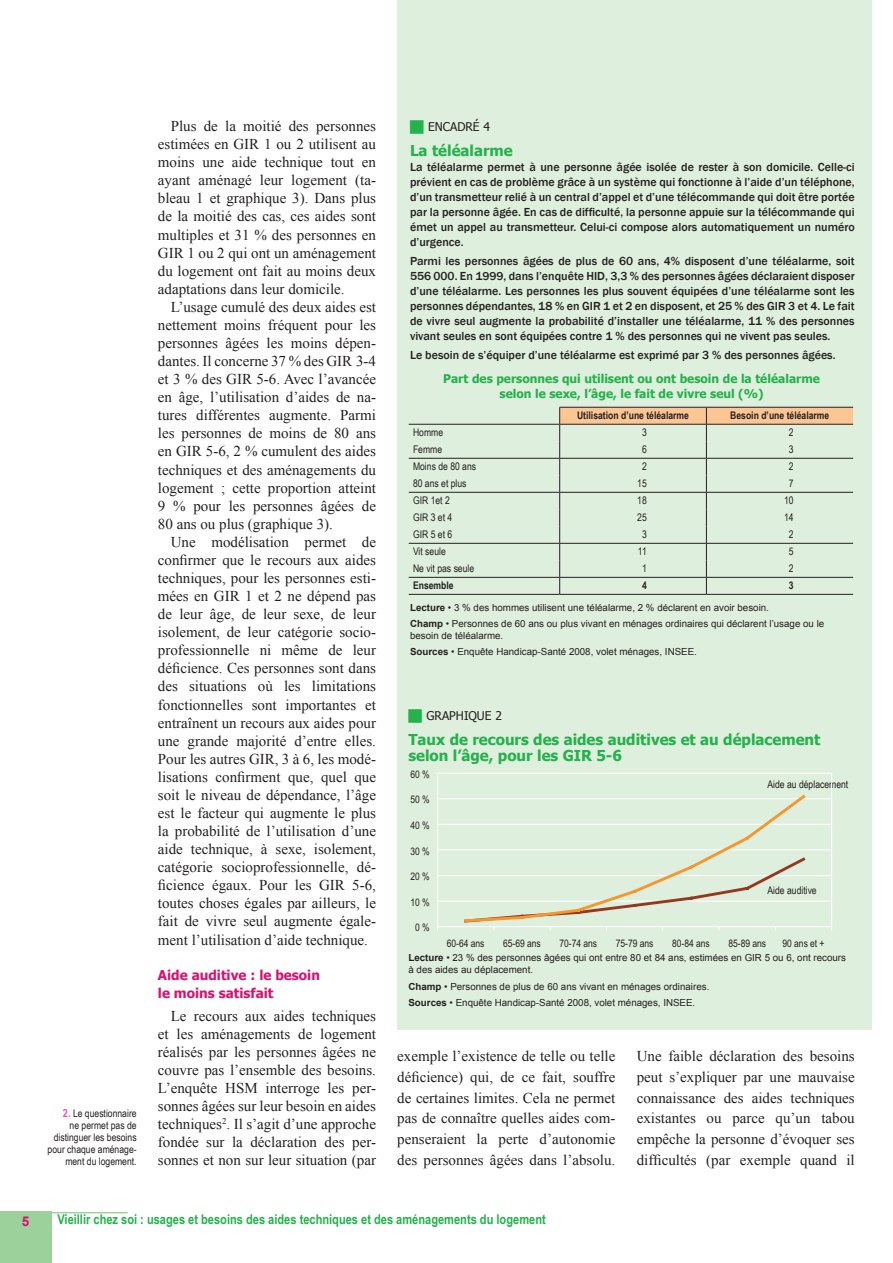
<style>
.page{position:relative;width:893px;height:1263px;background:#fff}
.page>*{position:absolute;margin:0;border:0;box-sizing:border-box;transform-origin:0 0}
.t1{font:15px/18.1px "Times New Roman";color:#231f20;text-align:justify}
.t2{font:700 15px/16.5px "Tahoma";color:#23b24b}
.t3{font:700 13.5px "Arial Narrow";color:#23b24b}
.t4{font:700 13.5px/17.9px "Tahoma";color:#d81273}
.t5{font:700 13.5px "Arial";color:#d81273}
.t6{font:500 12px/15px "Franklin Gothic";color:#231f20;text-align:justify}
.t7{font:700 12px/15px "Tahoma";color:#23b24b;text-align:center}
.t8{font:12px "Tahoma";color:#231f20}
.t9{font:10.5px/12px "Arial Narrow";color:#231f20;text-align:right}
.t10{font:700 10.5px "Arial Narrow";color:#231f20}
.t11{font:9.75px/16.2px "Arial";color:#231f20}
.s1{font-weight:700;font-size:11.25px;color:#ef59a1}
.s2{font-weight:700}
</style>
<div class="page">
<div style="left:0;top:1212px;width:51px;height:51px;background:#9cd19c"></div>
<hr style="left:43px;top:1212px;width:85px;height:1px;background:#9cd19c">
<div style="left:397px;top:0;width:475px;height:1030px;background:#dfefdd"></div>
<hr style="left:438px;top:901px;width:394px;height:1px;background:#fff">
<hr style="left:438px;top:875px;width:394px;height:1px;background:#fff">
<hr style="left:438px;top:849px;width:394px;height:1px;background:#fff">
<hr style="left:438px;top:824px;width:394px;height:1px;background:#fff">
<hr style="left:438px;top:798px;width:394px;height:1px;background:#fff">
<hr style="left:438px;top:773px;width:394px;height:1px;background:#fff">
<hr style="left:831px;top:773px;width:1px;height:154px;background:#fff">
<hr style="left:438px;top:926px;width:394px;height:1px;background:#fff">
<hr style="left:437px;top:773px;width:1px;height:154px;background:#fff">
<svg style="left:463px;top:794px;width:345px;height:129px"></svg>
<hr style="left:409px;top:424px;width:151px;height:1px;background:#231f20">
<hr style="left:409px;top:458px;width:151px;height:1px;background:#231f20">
<hr style="left:409px;top:492px;width:151px;height:1px;background:#231f20">
<hr style="left:409px;top:543px;width:151px;height:1px;background:#231f20">
<hr style="left:409px;top:577px;width:151px;height:1px;background:#231f20">
<svg style="left:559px;top:407px;width:294px;height:187px"></svg>
<hr style="left:409px;top:594px;width:151px;height:1px;background:#231f20">
<hr style="left:560px;top:594px;width:146px;height:1px;background:#231f20">
<hr style="left:706px;top:594px;width:147px;height:1px;background:#231f20">
<p class="t9" style="left:48px;top:1107px;width:91px"><span class="s1">2.</span> Le questionnaire<br>ne permet pas de distinguer les besoins pour chaque aménage&shy;ment du logement.</p>
<p class="t1" style="left:158px;top:117px;width:220px;text-indent:13px">Plus de la moitié des personnes estimées en GIR 1 ou 2 utilisent au moins une aide technique tout en ayant aménagé leur logement (ta&shy;bleau 1 et graphique 3). Dans plus de la moitié des cas, ces aides sont multiples et 31 % des personnes en GIR 1 ou 2 qui ont un aménagement du logement ont fait au moins deux adaptations dans leur domicile.</p>
<p class="t1" style="left:158px;top:297px;width:220px;text-indent:13px">L’usage cumulé des deux aides est nettement moins fréquent pour les personnes âgées les moins dépen&shy;dantes. Il concerne 37 % des GIR 3-4 et 3 % des GIR 5-6. Avec l’avancée en âge, l’utilisation d’aides de na&shy;tures différentes augmente. Parmi les personnes de moins de 80 ans en GIR 5-6, 2 % cumulent des aides techniques et des aménagements du logement ; cette proportion atteint 9 % pour les personnes âgées de 80 ans ou plus (graphique 3).</p>
<p class="t1" style="left:158px;top:532px;width:220px;text-indent:13px">Une modélisation permet de confirmer que le recours aux aides techniques, pour les personnes esti&shy;mées en GIR 1 et 2 ne dépend pas de leur âge, de leur sexe, de leur isolement, de leur catégorie socio&shy;professionnelle ni même de leur déficience. Ces personnes sont dans des situations où les limitations fonctionnelles sont importantes et entraînent un recours aux aides pour une grande majorité d’entre elles.<br>Pour les autres GIR, 3 à 6, les modé&shy;lisations confirment que, quel que soit le niveau de dépendance, l’âge est le facteur qui augmente le plus la probabilité de l’utilisation d’une aide technique, à sexe, isolement, catégorie socioprofessionnelle, dé&shy;ficience égaux. Pour les GIR 5-6, toutes choses égales par ailleurs, le fait de vivre seul augmente égale&shy;ment l’utilisation d’aide technique.</p>
<p class="t4" style="left:158px;top:966px;width:164px">Aide auditive : le besoin le moins satisfait</p>
<p class="t1" style="left:158px;top:1006px;width:220px;text-indent:13px">Le recours aux aides techniques et les aménagements de logement réalisés par les personnes âgées ne couvre pas l’ensemble des besoins.<br>L’enquête HSM interroge les per&shy;sonnes âgées sur leur besoin en aides techniques<sup>2</sup>. Il s’agit d’une approche fondée sur la déclaration des per&shy;sonnes et non sur leur situation (par</p>
<p class="t8" style="left:428px;top:118px;width:63px">ENCADRÉ 4</p>
<p class="t2" style="left:410px;top:141px;width:104px">La téléalarme</p>
<p class="t6" style="left:410px;top:159px;width:446px">La téléalarme permet à une personne âgée isolée de rester à son domicile. Celle-ci prévient en cas de problème grâce à un système qui fonctionne à l’aide d’un téléphone, d’un transmetteur relié à un central d’appel et d’une télécommande qui doit être portée par la personne âgée. En cas de difficulté, la personne appuie sur la télécommande qui émet un appel au transmetteur. Celui-ci compose alors automatiquement un numéro d’urgence.</p>
<p class="t6" style="left:410px;top:253px;width:446px">Parmi les personnes âgées de plus de 60 ans, 4% disposent d’une téléalarme, soit 556 000. En 1999, dans l’enquête HID, 3,3 % des personnes âgées déclaraient disposer d’une téléalarme. Les personnes les plus souvent équipées d’une téléalarme sont les personnes dépendantes, 18 % en GIR 1 et 2 en disposent, et 25 % des GIR 3 et 4. Le fait de vivre seul augmente la probabilité d’installer une téléalarme, 11 % des personnes vivant seules en sont équipées contre 1 % des personnes qui ne vivent pas seules.</p>
<p class="t6" style="left:410px;top:348px;width:427px">Le besoin de s’équiper d’une téléalarme est exprimé par 3 % des personnes âgées.</p>
<p class="t7" style="left:443px;top:371px;width:378px">Part des personnes qui utilisent ou ont besoin de la téléalarme selon le sexe, l’âge, le fait de vivre seul (%)</p>
<p class="t10" style="left:577px;top:407px;width:113px">Utilisation d’une téléalarme</p>
<p class="t10" style="left:730px;top:407px;width:101px">Besoin d’une téléalarme</p>
<p class="t9" style="left:413px;top:426px;width:32px">Homme</p>
<p class="t9" style="left:642px;top:426px;width:6px">3</p>
<p class="t9" style="left:789px;top:426px;width:6px">2</p>
<p class="t9" style="left:413px;top:443px;width:31px">Femme</p>
<p class="t9" style="left:642px;top:443px;width:6px">6</p>
<p class="t9" style="left:789px;top:443px;width:6px">3</p>
<p class="t9" style="left:413px;top:460px;width:65px">Moins de 80 ans</p>
<p class="t9" style="left:642px;top:460px;width:6px">2</p>
<p class="t9" style="left:789px;top:460px;width:6px">2</p>
<p class="t9" style="left:413px;top:477px;width:55px">80 ans et plus</p>
<p class="t9" style="left:637px;top:477px;width:11px">15</p>
<p class="t9" style="left:789px;top:477px;width:6px">7</p>
<p class="t9" style="left:413px;top:494px;width:38px">GIR 1et 2</p>
<p class="t9" style="left:637px;top:494px;width:11px">18</p>
<p class="t9" style="left:784px;top:494px;width:11px">10</p>
<p class="t9" style="left:413px;top:511px;width:41px">GIR 3 et 4</p>
<p class="t9" style="left:637px;top:511px;width:11px">25</p>
<p class="t9" style="left:784px;top:511px;width:11px">14</p>
<p class="t9" style="left:413px;top:528px;width:41px">GIR 5 et 6</p>
<p class="t9" style="left:642px;top:528px;width:6px">3</p>
<p class="t9" style="left:789px;top:528px;width:6px">2</p>
<p class="t9" style="left:413px;top:545px;width:34px">Vit seule</p>
<p class="t9" style="left:638px;top:545px;width:10px">11</p>
<p class="t9" style="left:789px;top:545px;width:6px">5</p>
<p class="t9" style="left:413px;top:562px;width:63px">Ne vit pas seule</p>
<p class="t9" style="left:642px;top:562px;width:6px">1</p>
<p class="t9" style="left:789px;top:562px;width:6px">2</p>
<p class="t10" style="left:413px;top:578px;width:42px">Ensemble</p>
<p class="t10" style="left:642px;top:578px;width:6px">4</p>
<p class="t10" style="left:789px;top:578px;width:6px">3</p>
<p class="t11" style="left:410px;top:599px;width:416px"><span class="s2">Lecture</span> • 3 % des hommes utilisent une téléalarme, 2 % déclarent en avoir besoin.<br><span class="s2">Champ</span> • Personnes de 60 ans ou plus vivant en ménages ordinaires qui déclarent l’usage ou le</p>
<p class="t11" style="left:410px;top:628px;width:288px">besoin de téléalarme.<br><span class="s2">Sources</span> • Enquête Handicap-Santé 2008, volet ménages, INSEE.</p>
<p class="t8" style="left:427px;top:707px;width:77px">GRAPHIQUE 2</p>
<p class="t2" style="left:408px;top:730px;width:413px">Taux de recours des aides auditives et au déplacement selon l’âge, pour les GIR 5-6</p>
<p class="t9" style="left:411px;top:768px;width:21px">60 %</p>
<p class="t9" style="left:411px;top:793px;width:21px">50 %</p>
<p class="t9" style="left:411px;top:819px;width:21px">40 %</p>
<p class="t9" style="left:411px;top:844px;width:21px">30 %</p>
<p class="t9" style="left:411px;top:870px;width:21px">20 %</p>
<p class="t9" style="left:411px;top:896px;width:21px">10 %</p>
<p class="t9" style="left:415px;top:921px;width:16px">0 %</p>
<p class="t9" style="left:767px;top:778px;width:82px">Aide au déplacement</p>
<p class="t9" style="left:767px;top:883px;width:51px">Aide auditive</p>
<p class="t9" style="left:447px;top:937px;width:39px">60-64 ans</p>
<p class="t9" style="left:503px;top:937px;width:39px">65-69 ans</p>
<p class="t9" style="left:560px;top:937px;width:39px">70-74 ans</p>
<p class="t9" style="left:616px;top:937px;width:39px">75-79 ans</p>
<p class="t9" style="left:672px;top:937px;width:39px">80-84 ans</p>
<p class="t9" style="left:728px;top:937px;width:39px">85-89 ans</p>
<p class="t9" style="left:782px;top:937px;width:44px">90 ans et +</p>
<p class="t11" style="left:408px;top:952px;width:439px;line-height:12px"><span class="s2">Lecture</span> • 23 % des personnes âgées qui ont entre 80 et 84 ans, estimées en GIR 5 ou 6, ont recours à des aides au déplacement.</p>
<p class="t11" style="left:408px;top:978px;width:302px"><span class="s2">Champ</span> • Personnes de plus de 60 ans vivant en ménages ordinaires.<br><span class="s2">Sources</span> • Enquête Handicap-Santé 2008, volet ménages, INSEE.</p>
<p class="t1" style="left:397px;top:1045px;width:220px;line-height:20.9px">exemple l’existence de telle ou telle déficience) qui, de ce fait, souffre de certaines limites. Cela ne permet pas de connaître quelles aides com&shy;penseraient la perte d’autonomie des personnes âgées dans l’absolu.</p>
<p class="t1" style="left:637px;top:1045px;width:220px;line-height:20.9px">Une faible déclaration des besoins peut s’expliquer par une mauvaise connaissance des aides techniques existantes ou parce qu’un tabou empêche la personne d’évoquer ses difficultés (par exemple quand il</p>
<p class="t5" style="left:22px;top:1212px;width:9px">5</p>
<p class="t3" style="left:57px;top:1209px;width:490px">Vieillir chez soi : usages et besoins des aides techniques et des aménagements du logement</p>
</div>
